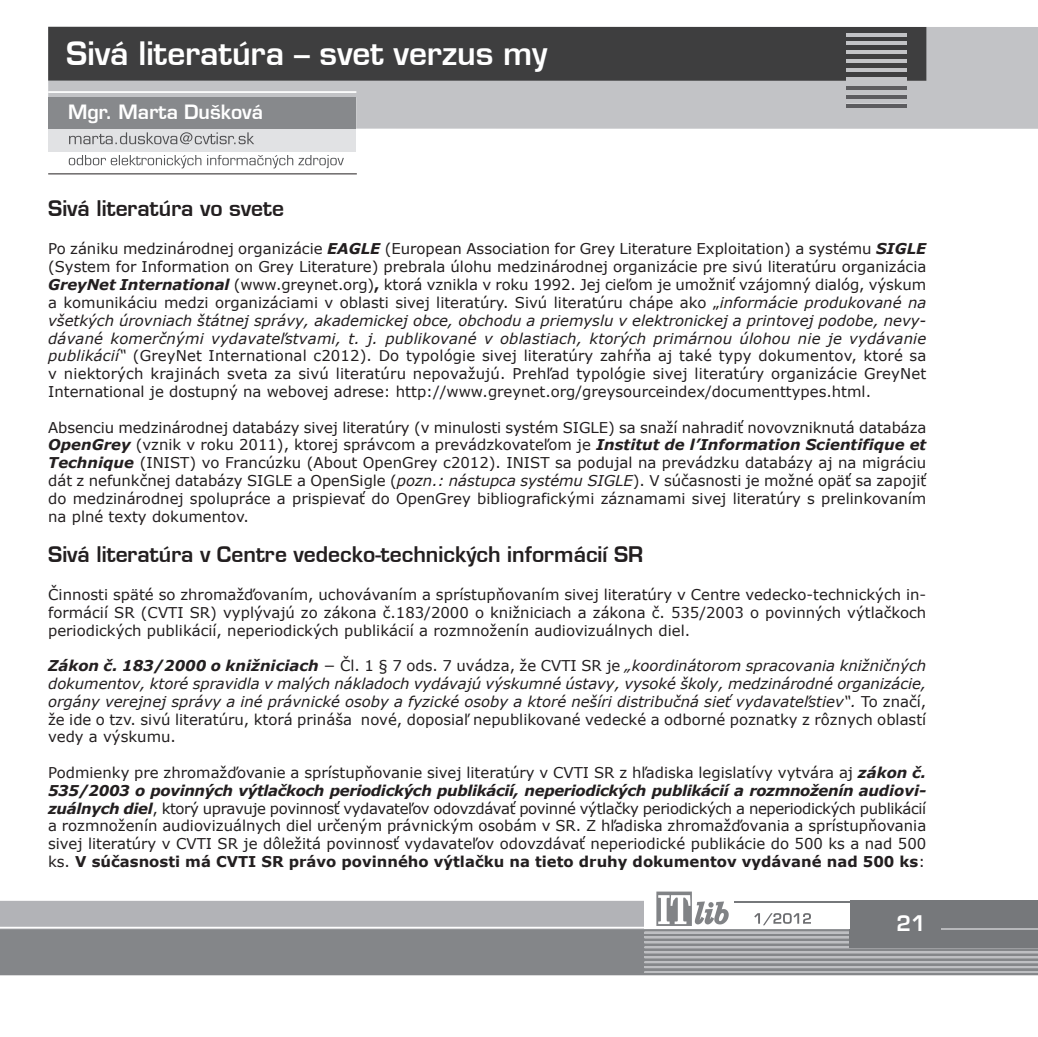
<style>
.page{position:relative;width:1038px;height:1037px;background:#fff}
.page>*{position:absolute;margin:0;border:0;box-sizing:border-box;transform-origin:0 0}
.t1{font:31.5px "Euromode CE Bold";color:#fff}
.t2{font:21px "Euromode CE Bold";color:#231f20}
.t3{font:21px "Euromode CE Bold";color:#fff}
.t4{font:19.25px "Euromode CE Bold";color:#fff}
.t5{font:14.88px/17.8px "Verdana";color:#231f20;text-align:justify}
.t6{font:italic 14.88px/17.8px "Verdana";color:#231f20;text-align:justify}
.s1{font-weight:700;font-style:italic}
.s2{font-weight:700}
.s3{font-style:italic}
.s4{font-style:normal}
</style>
<div class="page">
<svg style="left:0;top:900px;width:644px;height:29px;background:#b5b6ba"></svg>
<svg style="left:0;top:929px;width:1038px;height:46px;background:#86888b"></svg>
<hr style="left:644px;top:971px;width:394px;height:1px;background:#bebfc2">
<hr style="left:644px;top:966px;width:394px;height:2px;background:#bebfc2">
<hr style="left:644px;top:961px;width:394px;height:2px;background:#bebfc2">
<hr style="left:644px;top:956px;width:394px;height:2px;background:#bebfc2">
<hr style="left:644px;top:951px;width:394px;height:2px;background:#bebfc2">
<hr style="left:644px;top:946px;width:394px;height:2px;background:#bebfc2">
<hr style="left:644px;top:941px;width:394px;height:2px;background:#bebfc2">
<hr style="left:644px;top:936px;width:394px;height:2px;background:#bebfc2">
<hr style="left:644px;top:931px;width:394px;height:2px;background:#bebfc2">
<div style="left:849px;top:900px;width:189px;height:47px;background:#76787b"></div>
<hr style="left:941px;top:927px;width:97px;height:2px;background:#b7b8bb">
<hr style="left:0;top:926px;width:644px;height:2px;background:#fff">
<img style="left:656px;top:891px;width:73px;height:35px">
<svg style="left:754px;top:913px;width:57px;height:12px"></svg>
<hr style="left:734px;top:900px;width:115px;height:2px;background:#76787b">
<div style="left:48px;top:27px;width:990px;height:102px;background:#c2c3c6"></div>
<div style="left:48px;top:27px;width:878px;height:54px;background:#3e3e3f"></div>
<div style="left:48px;top:97px;width:308px;height:32px;background:#87898c"></div>
<div style="left:48px;top:129px;width:308px;height:23px;background:#e1e2e4"></div>
<svg style="left:69px;top:134px;width:48px;height:10px"></svg>
<svg style="left:69px;top:155px;width:30px;height:10px"></svg>
<hr style="left:48px;top:91px;width:308px;height:2px;background:#fff">
<hr style="left:846px;top:33px;width:60px;height:3px;background:#c2c3c6">
<hr style="left:846px;top:42px;width:60px;height:3px;background:#c2c3c6">
<hr style="left:846px;top:51px;width:60px;height:3px;background:#c2c3c6">
<hr style="left:846px;top:59px;width:60px;height:4px;background:#c2c3c6">
<hr style="left:846px;top:68px;width:60px;height:4px;background:#c2c3c6">
<hr style="left:846px;top:77px;width:60px;height:4px;background:#c2c3c6">
<hr style="left:846px;top:86px;width:60px;height:4px;background:#5c5c5f">
<hr style="left:846px;top:95px;width:60px;height:3px;background:#5c5c5f">
<hr style="left:846px;top:104px;width:60px;height:3px;background:#5c5c5f">
<hr style="left:48px;top:173px;width:309px;height:1px;background:#231f20">
<h1 class="t1" style="left:66px;top:34px;width:483px">Sivá literatúra – svet verzus my</h1>
<p class="t4" style="left:68px;top:100px;width:197px">mgr. marta Dušková</p>
<h2 class="t2" style="left:48px;top:196px;width:237px">Sivá literatúra vo svete</h2>
<p class="t5" style="left:48px;top:239px;width:880px">Po zániku medzinárodnej organizácie <span class="s1">EAGLE</span> (European Association for Grey Literature Exploitation) a systému <span class="s1">SIGLE </span>(System for Information on Grey Literature) prebrala úlohu medzinárodnej organizácie pre sivú literatúru organizácia <span class="s1">GreyNet International</span> (www.greynet.org)<span class="s2">,</span> ktorá vznikla v roku 1992. Jej cieľom je umožniť vzájomný dialóg, výskum a komunikáciu medzi organizáciami v oblasti sivej literatúry. Sivú literatúru chápe ako „<span class="s3">informácie produkované na všetkých úrovniach štátnej správy, akademickej obce, obchodu a priemyslu v elektronickej a printovej podobe, nevy&shy;dávané komerčnými vydavateľstvami, t. j. publikované v oblastiach, ktorých primárnou úlohou nie je vydávanie publikácií“</span> (GreyNet International c2012). Do typológie sivej literatúry zahŕňa aj také typy dokumentov, ktoré sa v niektorých krajinách sveta za sivú literatúru nepovažujú. Prehľad typológie sivej literatúry organizácie GreyNet International je dostupný na webovej adrese: http://www.greynet.org/greysourceindex/documenttypes.html.</p>
<p class="t5" style="left:48px;top:417px;width:880px">Absenciu medzinárodnej databázy sivej literatúry (v minulosti systém SIGLE) sa snaží nahradiť novovzniknutá databáza <span class="s1">OpenGrey</span> (vznik v roku 2011), ktorej správcom a prevádzkovateľom je <span class="s1">Institut de l’Information Scientifique et Technique</span> (INIST) vo Francúzku (About OpenGrey c2012). INIST sa podujal na prevádzku databázy aj na migráciu dát z nefunkčnej databázy SIGLE a OpenSigle (<span class="s3">pozn.: nástupca systému SIGLE</span>). V súčasnosti je možné opäť sa zapojiť do medzinárodnej spolupráce a prispievať do OpenGrey bibliografickými záznamami sivej literatúry s prelinkovaním na plné texty dokumentov.</p>
<h2 class="t2" style="left:48px;top:541px;width:597px">Sivá literatúra v Centre vedecko-technických informácií SR</h2>
<p class="t5" style="left:48px;top:585px;width:880px">Činnosti späté so zhromažďovaním, uchovávaním a sprístupňovaním sivej literatúry v Centre vedecko-technických in&shy;formácií SR (CVTI SR) vyplývajú zo zákona č.183/2000 o knižniciach a zákona č. 535/2003 o povinných výtlačkoch periodických publikácií, neperiodických publikácií a rozmnoženín audiovizuálnych diel.</p>
<p class="t6" style="left:48px;top:656px;width:880px"><span class="s2">Zákon č. 183/2000 o knižniciach</span> <span class="s4">− Čl. 1 § 7 ods. 7 uvádza, že CVTI SR je</span> „koordinátorom spracovania knižničných dokumentov, ktoré spravidla v malých nákladoch vydávajú výskumné ústavy, vysoké školy, medzinárodné organizácie, orgány verejnej správy a iné právnické osoby a fyzické osoby a ktoré nešíri distribučná sieť vydavateľstiev“. <span class="s4">To značí, že ide o tzv. sivú literatúru, ktorá prináša nové, doposiaľ nepublikované vedecké a odborné poznatky z rôznych oblastí vedy a výskumu.</span></p>
<p class="t5" style="left:48px;top:763px;width:880px">Podmienky pre zhromažďovanie a sprístupňovanie sivej literatúry v CVTI SR z hľadiska legislatívy vytvára aj <span class="s1">zákon č.<br>535/2003 o povinných výtlačkoch periodických publikácií, neperiodických publikácií a rozmnoženín audiovi&shy;zuálnych diel</span>, ktorý upravuje povinnosť vydavateľov odovzdávať povinné výtlačky periodických a neperiodických publikácií a rozmnoženín audiovizuálnych diel určeným právnickým osobám v SR. Z hľadiska zhromažďovania a sprístupňovania sivej literatúry v CVTI SR je dôležitá povinnosť vydavateľov odovzdávať neperiodické publikácie do 500 ks a nad 500 ks. <span class="s2">V súčasnosti má CVTI SR právo povinného výtlačku na tieto druhy dokumentov vydávané nad 500 ks</span>:</p>
<h2 class="t3" style="left:896px;top:910px;width:31px">21</h2>
</div>
